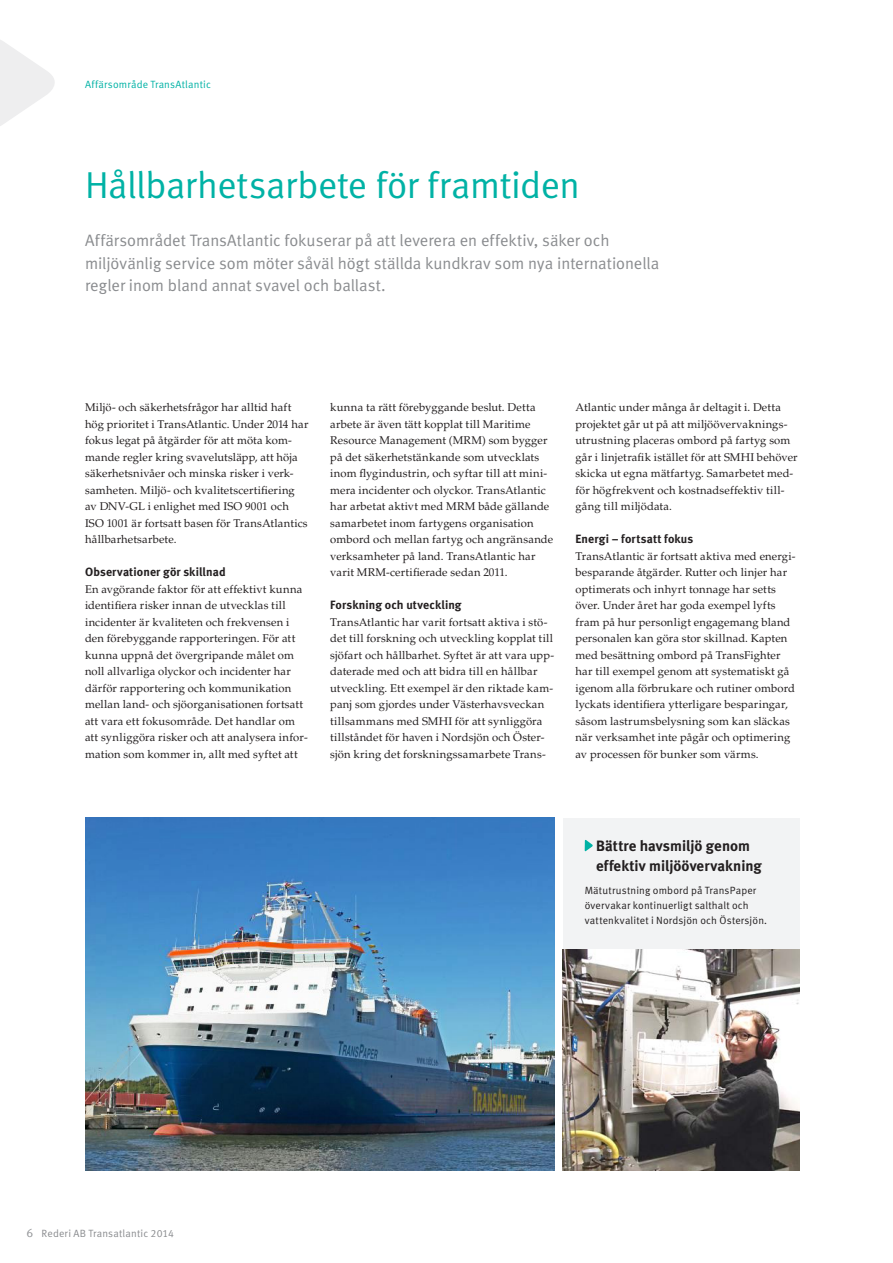
<style>
.page{position:relative;width:893px;height:1263px;background:#fff}
.page>*{position:absolute;margin:0;border:0;box-sizing:border-box;transform-origin:0 0}
.F_08_Underrubrik{font:37.5px "Meta Normal LF";letter-spacing:-.01em;color:#00b2a5}
.F_09_Ingress{font:16.5px/22.5px "Meta Normal LF";color:#8a8c8f}
.F_12_Faktarubrik{font:15px/19.5px "Meta Bold LF";color:#231f20}
.F_03_Mell_1{font:12px "Meta Bold LF";letter-spacing:.01em;color:#231f20}
.F_01_Bröd_u_indrag{font:11.25px/16.5px "Palatino LT Std";letter-spacing:.015em;color:#231f20}
.F_12_Faktarubrik-2{font:10.5px/15px "Meta Normal LF";letter-spacing:.02em;color:#231f20}
.t1{font:10.5px "Meta Normal LF";letter-spacing:.015em;color:#8a8c8f}
.X_Avsnitt{font:10.5px "Meta Normal LF";letter-spacing:.02em;color:#00b2a5}
.s1{font-size:12px;color:#939598}
</style>
<div class="page">
<svg style="left:0;top:40px;width:55px;height:86px"></svg>
<img style="left:85px;top:817px;width:469px;height:353px">
<div style="left:563px;top:817px;width:236px;height:353px;background:#f2f3f4"></div>
<svg style="left:585px;top:839px;width:8px;height:13px"></svg>
<img style="left:563px;top:949px;width:236px;height:221px">
<p class="X_Avsnitt" style="left:85px;top:78px;width:127px">Affärsområde TransAtlantic</p>
<p class="F_08_Underrubrik" style="left:85px;top:163px;width:496px">Hållbarhetsarbete för framtiden</p>
<p class="F_09_Ingress" style="left:85px;top:229px;width:576px">Affärsområdet TransAtlantic fokuserar på att leverera en effektiv, säker och miljövänlig service som möter såväl högt ställda kundkrav som nya internationella regler inom bland annat svavel och ballast.</p>
<p class="F_01_Bröd_u_indrag" style="left:85px;top:399px;width:225px">Miljö- och säkerhetsfrågor har alltid haft hög prioritet i TransAtlantic. Under 2014 har fokus legat på åtgärder för att möta kom&shy;mande regler kring svavelutsläpp, att höja säkerhetsnivåer och minska risker i verk&shy;samheten. Miljö- och kvalitetscertifiering av DNV-GL i enlighet med ISO 9001 och ISO 1001 är fortsatt basen för TransAtlantics hållbarhetsarbete.</p>
<p class="F_03_Mell_1" style="left:85px;top:565px;width:142px">Observationer gör skillnad</p>
<p class="F_01_Bröd_u_indrag" style="left:85px;top:581px;width:224px">En avgörande faktor för att effektivt kunna identifiera risker innan de utvecklas till incidenter är kvaliteten och frekvensen i den förebyggande rapporteringen. För att kunna uppnå det övergripande målet om noll allvarliga olyckor och incidenter har därför rapportering och kommunikation mellan land- och sjöorganisationen fortsatt att vara ett fokusområde. Det handlar om att synliggöra risker och att analysera infor&shy;mation som kommer in, allt med syftet att</p>
<p class="F_01_Bröd_u_indrag" style="left:330px;top:399px;width:224px">kunna ta rätt förebyggande beslut. Detta arbete är även tätt kopplat till Maritime Resource Management (MRM) som bygger på det säkerhetstänkande som utvecklats inom flygindustrin, och syftar till att mini&shy;mera incidenter och olyckor. TransAtlantic har arbetat aktivt med MRM både gällande samarbetet inom fartygens organisation ombord och mellan fartyg och angränsande verksamheter på land. TransAtlantic har varit MRM-certifierade sedan 2011.</p>
<p class="F_03_Mell_1" style="left:330px;top:598px;width:133px">Forskning och utveckling</p>
<p class="F_01_Bröd_u_indrag" style="left:330px;top:614px;width:225px">TransAtlantic har varit fortsatt aktiva i stö&shy;det till forskning och utveckling kopplat till sjöfart och hållbarhet. Syftet är att vara upp&shy;daterade med och att bidra till en hållbar utveckling. Ett exempel är den riktade kam&shy;panj som gjordes under Västerhavsveckan tillsammans med SMHI för att synliggöra tillståndet för haven i Nordsjön och Öster&shy;sjön kring det forskningssamarbete Trans-</p>
<p class="F_01_Bröd_u_indrag" style="left:575px;top:399px;width:224px">Atlantic under många år deltagit i. Detta projektet går ut på att miljöövervaknings&shy;utrustning placeras ombord på fartyg som går i linjetrafik istället för att SMHI behöver skicka ut egna mätfartyg. Samarbetet med&shy;för högfrekvent och kostnadseffektiv till&shy;gång till miljödata.</p>
<p class="F_03_Mell_1" style="left:575px;top:532px;width:119px">Energi – fortsatt fokus</p>
<p class="F_01_Bröd_u_indrag" style="left:575px;top:548px;width:222px">TransAtlantic är fortsatt aktiva med energi&shy;besparande åtgärder. Rutter och linjer har optimerats och inhyrt tonnage har setts över. Under året har goda exempel lyfts fram på hur personligt engagemang bland personalen kan göra stor skillnad. Kapten med besättning ombord på TransFighter har till exempel genom att systematiskt gå igenom alla förbrukare och rutiner ombord lyckats identifiera ytterligare besparingar, såsom lastrumsbelysning som kan släckas när verksamhet inte pågår och optimering av processen för bunker som värms.</p>
<p class="F_12_Faktarubrik" style="left:596px;top:836px;width:167px">Bättre havsmiljö genom effektiv miljöövervakning</p>
<p class="F_12_Faktarubrik-2" style="left:585px;top:883px;width:184px">Mätutrustning ombord på TransPaper övervakar kontinuerligt salthalt och vattenkvalitet i Nordsjön och Östersjön.</p>
<p class="t1" style="left:27px;top:1228px;width:149px"><span class="s1">6</span> Rederi AB Transatlantic 2014</p>
</div>
